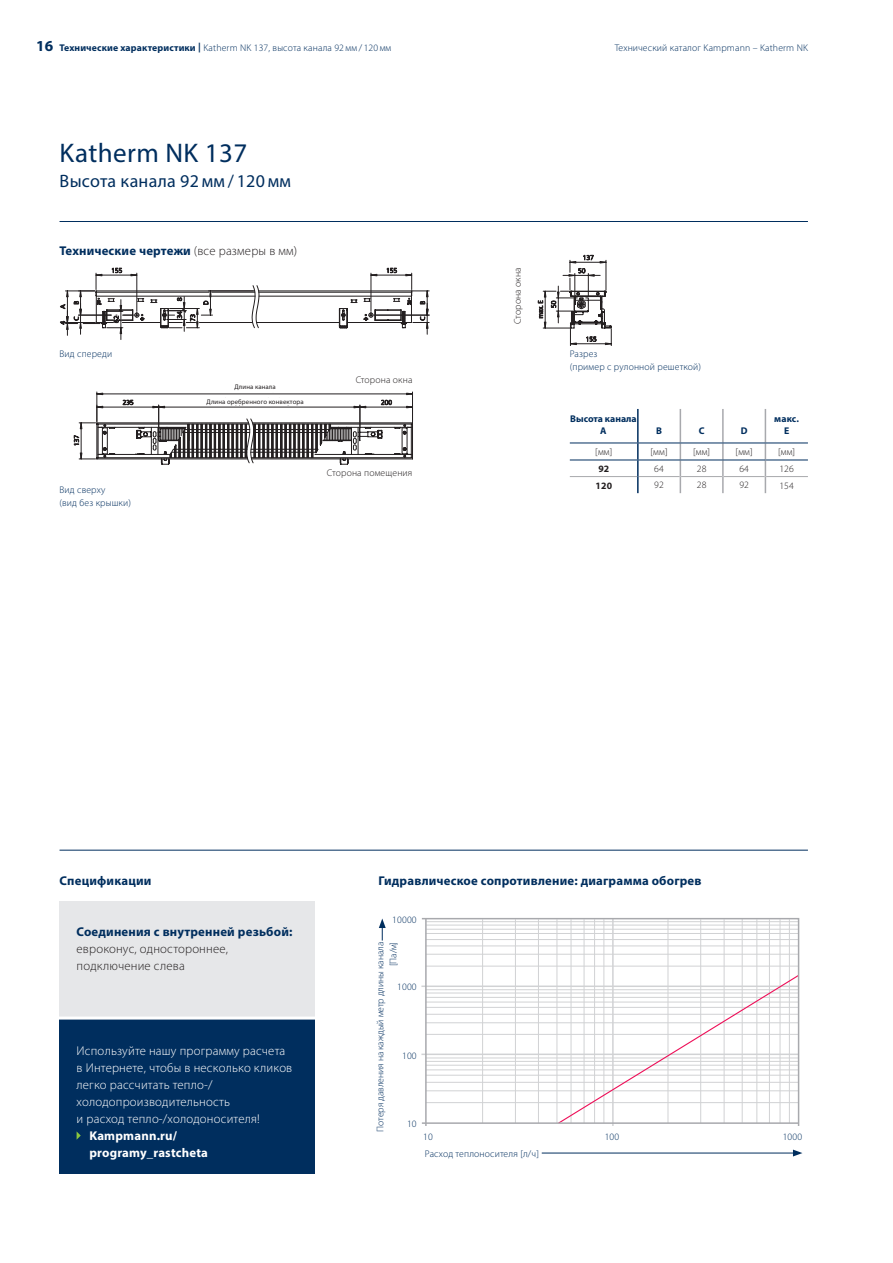
<style>
.page{position:relative;width:893px;height:1263px;background:#fff}
.page>*{position:absolute;margin:0;border:0;box-sizing:border-box;transform-origin:0 0}
.Headline_18_pt{font:27px "Myriad Pro";letter-spacing:.015em;color:#002e5e}
.Headline_12pt_blau{font:18px "Myriad Pro";letter-spacing:.015em;color:#002e5e}
.Fließtext{font:700 15.3px "Myriad Pro";color:#002e5e}
.Fließtext-2{font:300 12.75px/17px "Myriad Pro";letter-spacing:.015em;color:#fff}
.t1{font:700 12.75px "Myriad Pro";letter-spacing:.015em;color:#002e5e}
.t2{font:300 12.75px/17px "Myriad Pro";letter-spacing:.015em;color:#231f20}
.Fließtext-3{font:700 12.75px/17px "Myriad Pro";letter-spacing:.015em;color:#fff}
.Marginalien_blau{font:300 9.75px/12.8px "Myriad Pro";letter-spacing:.015em;color:#002e5e}
.Marginalien_blau-2{font:300 9.75px/12.8px "Myriad Pro";letter-spacing:-.01em;color:#002e5e;text-align:right}
.Marginalien_blau-3{font:300 9.75px "Myriad Pro";letter-spacing:.015em;color:#231f20}
.Tabellen_Überschrift{font:700 9.75px/12.8px "Myriad Pro";color:#002e5e;text-align:center}
.Tabelle_Fließtext_ze{font:300 9.75px "Myriad Pro";letter-spacing:.015em;color:#231f20}
.Tabelle_Fließtext_re{font:300 9.75px "Myriad Pro";letter-spacing:.015em;color:#231f20}
.Tabellen_Überschrift-2{font:700 9.75px "Myriad Pro";color:#231f20}
.Marginalien_blau-4{font:6.75px "Myriad Pro";letter-spacing:.015em;color:#231f20}
.s1{font-weight:700}
.s2{font-weight:300;color:#231f20}
</style>
<div class="page">
<div style="left:60px;top:901px;width:255px;height:115px;background:#e6e7e9"></div>
<hr style="left:60px;top:850px;width:748px;height:1px;background:#002e5e">
<div style="left:60px;top:1019px;width:255px;height:155px;background:#002e5e"></div>
<svg style="left:77px;top:1132px;width:4px;height:7px"></svg>
<hr style="left:542px;top:1153px;width:253px;height:1px;background:#002e5e">
<svg style="left:793px;top:1149px;width:9px;height:7px"></svg>
<svg style="left:379px;top:918px;width:7px;height:22px"></svg>
<svg style="left:537px;top:254px;width:75px;height:92px"></svg>
<svg style="left:60px;top:268px;width:369px;height:72px"></svg>
<svg style="left:421px;top:918px;width:379px;height:208px"></svg>
<hr style="left:422px;top:1122px;width:376px;height:2px;background:#a8a9ad">
<svg style="left:74px;top:391px;width:339px;height:74px"></svg>
<div style="left:217px;top:384px;width:76px;height:8px;background:#fff"></div>
<div style="left:195px;top:398px;width:120px;height:7px;background:#fff"></div>
<hr style="left:60px;top:221px;width:748px;height:1px;background:#002e5e">
<hr style="left:570px;top:476px;width:67px;height:1px;background:#a8a9ad">
<hr style="left:639px;top:476px;width:41px;height:1px;background:#a8a9ad">
<hr style="left:681px;top:476px;width:41px;height:1px;background:#a8a9ad">
<hr style="left:724px;top:476px;width:41px;height:1px;background:#a8a9ad">
<hr style="left:766px;top:476px;width:42px;height:1px;background:#a8a9ad">
<hr style="left:570px;top:460px;width:68px;height:1px;background:#002e5e">
<hr style="left:765px;top:460px;width:43px;height:1px;background:#002e5e">
<hr style="left:680px;top:409px;width:1px;height:34px;background:#a8a9ad">
<hr style="left:722px;top:409px;width:2px;height:34px;background:#a8a9ad">
<hr style="left:765px;top:409px;width:1px;height:34px;background:#a8a9ad">
<svg style="left:680px;top:444px;width:1px;height:49px"></svg>
<svg style="left:722px;top:444px;width:2px;height:49px"></svg>
<svg style="left:765px;top:444px;width:1px;height:49px"></svg>
<hr style="left:638px;top:460px;width:42px;height:1px;background:#002e5e">
<hr style="left:680px;top:460px;width:43px;height:1px;background:#002e5e">
<hr style="left:723px;top:460px;width:42px;height:1px;background:#002e5e">
<hr style="left:637px;top:409px;width:2px;height:34px;background:#002e5e">
<svg style="left:637px;top:444px;width:2px;height:49px"></svg>
<hr style="left:570px;top:443px;width:68px;height:1px;background:#002e5e">
<hr style="left:638px;top:443px;width:42px;height:1px;background:#002e5e">
<hr style="left:680px;top:443px;width:43px;height:1px;background:#002e5e">
<hr style="left:723px;top:443px;width:42px;height:1px;background:#002e5e">
<hr style="left:765px;top:443px;width:43px;height:1px;background:#002e5e">
<p class="Fließtext" style="left:36px;top:36px;width:19px">16</p>
<p class="Marginalien_blau" style="left:60px;top:41px;width:333px"><span class="s1">Технические характеристики </span><sup>|</sup> Katherm NK 137, высота канала 92 мм / 120 мм</p>
<p class="Headline_18_pt" style="left:60px;top:136px;width:189px">Katherm NK 137</p>
<p class="Headline_12pt_blau" style="left:60px;top:170px;width:233px">Высота канала 92мм/ 120мм</p>
<h3 class="t1" style="left:60px;top:243px;width:239px">Технические чертежи <span class="s2">(все размеры в мм)</span></h3>
<p class="Marginalien_blau" style="left:60px;top:347px;width:54px">Вид спереди</p>
<p class="Marginalien_blau" style="left:60px;top:484px;width:73px">Вид сверху<br>(вид без крышки)</p>
<p class="Marginalien_blau-4" style="left:235px;top:383px;width:43px">Длина канала</p>
<p class="Marginalien_blau-4" style="left:207px;top:397px;width:99px">Длина оребренного конвектора</p>
<p class="Marginalien_blau-3" style="left:356px;top:374px;width:58px">Сторона окна</p>
<p class="Marginalien_blau-3" style="left:327px;top:467px;width:87px">Сторона помещения</p>
<p class="Marginalien_blau" style="left:615px;top:41px;width:195px">Технический каталог Kampmann – Katherm NK</p>
<p class="Marginalien_blau-3" style="left:512px;top:324px;width:58px;rotate:-90deg">Сторона окна</p>
<p class="Marginalien_blau" style="left:570px;top:347px;width:29px">Разрез</p>
<p class="Marginalien_blau" style="left:570px;top:360px;width:133px">(пример с рулонной решеткой)</p>
<p class="Tabellen_Überschrift" style="left:570px;top:412px;width:68px">Высота канала<br>A</p>
<p class="Tabellen_Überschrift" style="left:656px;top:424px;width:7px">B</p>
<p class="Tabellen_Überschrift" style="left:699px;top:424px;width:7px">C</p>
<p class="Tabellen_Überschrift" style="left:741px;top:424px;width:8px">D</p>
<p class="Tabellen_Überschrift" style="left:774px;top:412px;width:26px">макс.<br>E</p>
<p class="Tabelle_Fließtext_ze" style="left:595px;top:445px;width:19px">[мм]</p>
<p class="Tabelle_Fließtext_ze" style="left:650px;top:445px;width:19px">[мм]</p>
<p class="Tabelle_Fließtext_ze" style="left:693px;top:445px;width:19px">[мм]</p>
<p class="Tabelle_Fließtext_ze" style="left:736px;top:445px;width:19px">[мм]</p>
<p class="Tabelle_Fließtext_ze" style="left:778px;top:445px;width:19px">[мм]</p>
<p class="Tabellen_Überschrift-2" style="left:598px;top:462px;width:12px">92</p>
<p class="Tabelle_Fließtext_re" style="left:654px;top:462px;width:11px">64</p>
<p class="Tabelle_Fließtext_re" style="left:697px;top:462px;width:11px">28</p>
<p class="Tabelle_Fließtext_re" style="left:739px;top:462px;width:11px">64</p>
<p class="Tabelle_Fließtext_re" style="left:779px;top:463px;width:16px">126</p>
<p class="Tabellen_Überschrift-2" style="left:596px;top:479px;width:18px">120</p>
<p class="Tabelle_Fließtext_re" style="left:654px;top:479px;width:11px">92</p>
<p class="Tabelle_Fließtext_re" style="left:697px;top:479px;width:11px">28</p>
<p class="Tabelle_Fließtext_re" style="left:739px;top:479px;width:11px">92</p>
<p class="Tabelle_Fließtext_re" style="left:779px;top:479px;width:16px">154</p>
<h3 class="t1" style="left:60px;top:872px;width:94px">Спецификации</h3>
<h3 class="t1" style="left:379px;top:872px;width:324px">Гидравлическое сопротивление: диаграмма обогрев</h3>
<h3 class="t1" style="left:77px;top:923px;width:217px">Соединения с внутренней резьбой:</h3>
<h3 class="t2" style="left:77px;top:940px;width:153px">евроконус, одностороннее, подключение слева</h3>
<p class="Marginalien_blau" style="left:392px;top:913px;width:26px">10000</p>
<p class="Marginalien_blau-2" style="left:374px;top:1131px;width:191px;rotate:-90deg">Потеря давления на каждый метр длины канала [Па/м]</p>
<p class="Marginalien_blau" style="left:397px;top:980px;width:21px">1000</p>
<p class="Fließtext-2" style="left:77px;top:1042px;width:217px">Используйте нашу программу расчета в Интернете, чтобы в несколько кликов легко рассчитать тепло-/ холодопроизводительность<br>и расход тепло-/холодоносителя!</p>
<p class="Fließtext-3" style="left:89px;top:1126px;width:120px">Kampmann.ru/ programy_rastcheta</p>
<p class="Marginalien_blau" style="left:402px;top:1049px;width:16px">100</p>
<p class="Marginalien_blau" style="left:407px;top:1117px;width:11px">10</p>
<p class="Marginalien_blau" style="left:423px;top:1130px;width:11px">10</p>
<p class="Marginalien_blau" style="left:605px;top:1130px;width:16px">100</p>
<p class="Marginalien_blau" style="left:783px;top:1130px;width:21px">1000</p>
<p class="Marginalien_blau" style="left:425px;top:1147px;width:116px">Расход теплоносителя [л/ч]</p>
</div>
